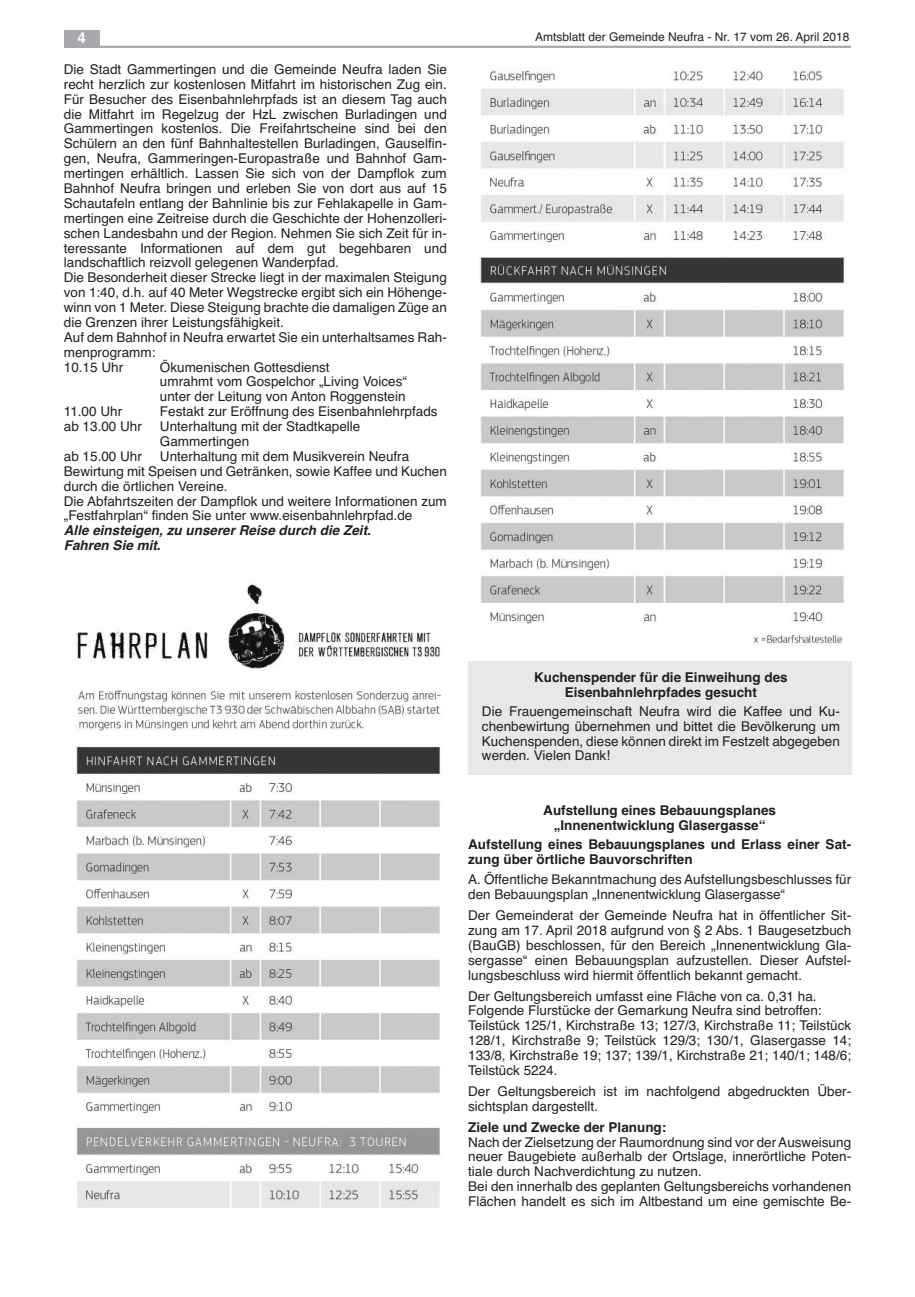
<style>
.page{position:relative;width:915px;height:1297px;background:#fff}
.page>*{position:absolute;margin:0;border:0;box-sizing:border-box;transform-origin:0 0}
.t1{font:700 15px "Helvetica";color:#fff}
.t2{font:13.5px/14.9px "Helvetica";color:#231f20}
.t3{font:700 13.5px/14.9px "Helvetica";color:#231f20;text-align:center}
.t4{font:italic 700 13.5px/14.9px "Helvetica";color:#231f20}
.t5{font:12px "Helvetica";color:#231f20}
</style>
<div class="page">
<img style="left:75px;top:584px;width:367px;height:624px">
<img style="left:480px;top:69px;width:365px;height:577px">
<div style="left:468px;top:662px;width:382px;height:113px;background:#e7e8e9"></div>
<hr style="left:64px;top:46px;width:786px;height:2px;background:#a8a9ad">
<div style="left:64px;top:30px;width:35px;height:17px;background:#a8a9ad"></div>
<p class="t1" style="left:77px;top:29px;width:10px">4</p>
<p class="t5" style="left:535px;top:30px;width:316px">Amtsblatt der Gemeinde Neufra - Nr. 17 vom 26. April 2018</p>
<p class="t2" style="left:64px;top:62px;width:384px">Die Stadt Gammertingen und die Gemeinde Neufra laden Sie recht herzlich zur kostenlosen Mitfahrt im historischen Zug ein.<br>Für Besucher des Eisenbahnlehrpfads ist an diesem Tag auch die Mitfahrt im Regelzug der HzL zwischen Burladingen und Gammertingen kostenlos. Die Freifahrtscheine sind bei den Schülern an den fünf Bahnhaltestellen Burladingen, Gauselfin&shy;gen, Neufra, Gammeringen-Europastraße und Bahnhof Gam&shy;mertingen erhältlich. Lassen Sie sich von der Dampflok zum Bahnhof Neufra bringen und erleben Sie von dort aus auf 15<br>Schautafeln entlang der Bahnlinie bis zur Fehlakapelle in Gam&shy;mertingen eine Zeitreise durch die Geschichte der Hohenzolleri&shy;schen Landesbahn und der Region. Nehmen Sie sich Zeit für in&shy;teressante Informationen auf dem gut begehbaren und landschaftlich reizvoll gelegenen Wanderpfad.<br>Die Besonderheit dieser Strecke liegt in der maximalen Steigung von 1:40, d.h. auf 40 Meter Wegstrecke ergibt sich ein Höhenge&shy;winn von 1 Meter. Diese Steigung brachte die damaligen Züge an die Grenzen ihrer Leistungsfähigkeit.<br>Auf dem Bahnhof in Neufra erwartet Sie ein unterhaltsames Rah&shy;menprogramm:<br>10.15 Uhr</p>
<p class="t2" style="left:160px;top:359px;width:248px">Ökumenischen Gottesdienst<br>umrahmt vom Gospelchor „Living Voices“ unter der Leitung von Anton Roggenstein</p>
<p class="t2" style="left:64px;top:404px;width:60px">11.00 Uhr</p>
<p class="t2" style="left:160px;top:404px;width:279px">Festakt zur Eröffnung des Eisenbahnlehrpfads</p>
<p class="t2" style="left:64px;top:419px;width:80px">ab 13.00 Uhr</p>
<p class="t2" style="left:160px;top:419px;width:202px">Unterhaltung mit der Stadtkapelle<br>Gammertingen</p>
<p class="t2" style="left:64px;top:449px;width:80px">ab 15.00 Uhr</p>
<p class="t2" style="left:64px;top:449px;width:384px;text-indent:96px">Unterhaltung mit dem Musikverein Neufra Bewirtung mit Speisen und Getränken, sowie Kaffee und Kuchen durch die örtlichen Vereine.<br>Die Abfahrtszeiten der Dampflok und weitere Informationen zum „Festfahrplan“ finden Sie unter www.eisenbahnlehrpfad.de</p>
<p class="t4" style="left:64px;top:523px;width:308px">Alle einsteigen, zu unserer Reise durch die Zeit.<br>Fahren Sie mit.</p>
<p class="t3" style="left:534px;top:670px;width:255px">Kuchenspender für die einweihung des eisenbahnlehrpfades gesucht</p>
<p class="t2" style="left:481px;top:704px;width:359px;text-align:justify">Die Frauengemeinschaft Neufra wird die Kaffee und Ku&shy;chenbewirtung übernehmen und bittet die Bevölkerung um Kuchenspenden, diese können direkt im Festzelt abgegeben werden. Vielen Dank!</p>
<p class="t3" style="left:543px;top:802px;width:234px">Aufstellung eines Bebauungsplanes „innenentwicklung Glasergasse“</p>
<p class="t3" style="left:468px;top:836px;width:384px;text-align:left">Aufstellung eines Bebauungsplanes und erlass einer Sat&shy;zung über örtliche Bauvorschriften</p>
<p class="t2" style="left:468px;top:872px;width:384px">A. Öffentliche Bekanntmachung des Aufstellungsbeschlusses für den Bebauungsplan „Innenentwicklung Glasergasse“</p>
<p class="t2" style="left:468px;top:908px;width:384px;text-align:justify">Der Gemeinderat der Gemeinde Neufra hat in öffentlicher Sit&shy;zung am 17. April 2018 aufgrund von § 2 Abs. 1 Baugesetzbuch (BauGB) beschlossen, für den Bereich „Innenentwicklung Gla&shy;sergasse“ einen Bebauungsplan aufzustellen. Dieser Aufstel&shy;lungsbeschluss wird hiermit öffentlich bekannt gemacht.</p>
<p class="t2" style="left:468px;top:988px;width:384px">Der Geltungsbereich umfasst eine Fläche von ca. 0,31 ha.<br>Folgende Flurstücke der Gemarkung Neufra sind betroffen:<br>Teilstück 125/1, Kirchstraße 13; 127/3, Kirchstraße 11; Teilstück 128/1, Kirchstraße 9; Teilstück 129/3; 130/1, Glasergasse 14; 133/8, Kirchstraße 19; 137; 139/1, Kirchstraße 21; 140/1; 148/6; Teilstück 5224.</p>
<p class="t2" style="left:468px;top:1084px;width:384px">Der Geltungsbereich ist im nachfolgend abgedruckten Über&shy;sichtsplan dargestellt.</p>
<p class="t3" style="left:468px;top:1119px;width:200px">Ziele und Zwecke der planung:</p>
<p class="t2" style="left:468px;top:1134px;width:384px">Nach der Zielsetzung der Raumordnung sind vor derAusweisung neuer Baugebiete außerhalb der Ortslage, innerörtliche Poten&shy;tiale durch Nachverdichtung zu nutzen.<br>Bei den innerhalb des geplanten Geltungsbereichs vorhandenen Flächen handelt es sich im Altbestand um eine gemischte Be-</p>
</div>
